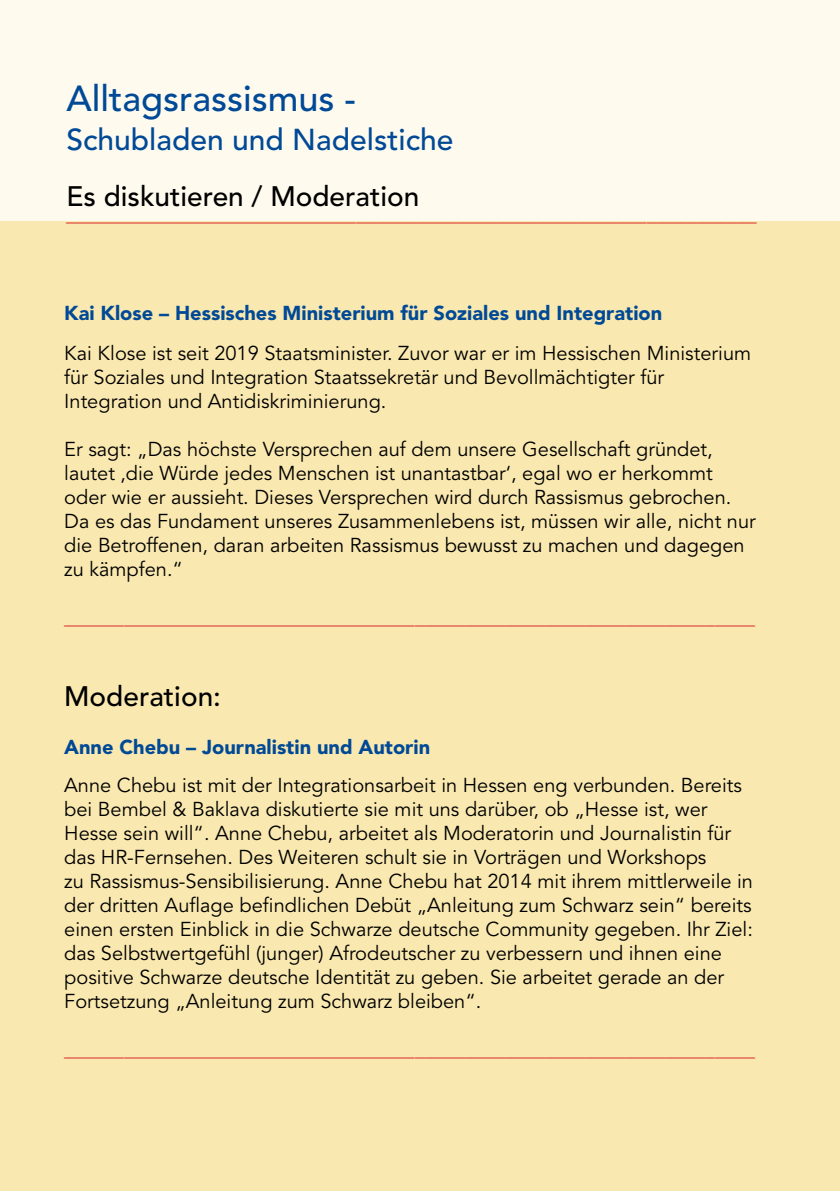
<style>
.page{position:relative;width:840px;height:1191px;background:#fff}
.page>*{position:absolute;margin:0;border:0;box-sizing:border-box;transform-origin:0 0}
.t1{font:500 36px "Avenir LT Std";color:#004996}
.t2{font:500 30px "Avenir LT Std";color:#004996}
.t3{font:500 28px "Avenir LT Std";color:#000}
.t4{font:20px/24px "Avenir LT Std";color:#000}
.t5{font:20px "Avenir LT Std";color:#dc2f34}
.t6{font:900 20px "Avenir LT Std";color:#004996}
</style>
<div class="page">
<div style="left:0;top:219px;width:839px;height:971px;background:#f9e8af"></div>
<div style="left:0;top:0;width:839px;height:221px;background:#fefaee"></div>
<h1 class="t1" style="left:66px;top:78px;width:291px">Alltagsrassismus -</h1>
<h2 class="t2" style="left:66px;top:122px;width:388px">Schubladen und Nadelstiche</h2>
<h3 class="t3" style="left:66px;top:179px;width:354px">Es diskutieren / Moderation</h3>
<p class="t5" style="left:66px;top:202px;width:691px">_____________________________________________________________________</p>
<p class="t6" style="left:64px;top:301px;width:599px">Kai Klose – Hessisches Ministerium für Soziales und Integration</p>
<p class="t4" style="left:64px;top:342px;width:688px">Kai Klose ist seit 2019 Staatsminister. Zuvor war er im Hessischen Ministerium für Soziales und Integration Staatssekretär und Bevollmächtigter für<br>Integration und Antidiskriminierung.</p>
<p class="t4" style="left:64px;top:438px;width:692px">Er sagt: „Das höchste Versprechen auf dem unsere Gesellschaft gründet, lautet ‚die Würde jedes Menschen ist unantastbar‘, egal wo er herkommt oder wie er aussieht. Dieses Versprechen wird durch Rassismus gebrochen.<br>Da es das Fundament unseres Zusammenlebens ist, müssen wir alle, nicht nur die Betroffenen, daran arbeiten Rassismus bewusst zu machen und dagegen zu kämpfen.“</p>
<p class="t5" style="left:64px;top:605px;width:691px">_____________________________________________________________________</p>
<h3 class="t3" style="left:64px;top:679px;width:158px">Moderation:</h3>
<p class="t6" style="left:64px;top:735px;width:367px">Anne Chebu – Journalistin und Autorin</p>
<p class="t4" style="left:64px;top:774px;width:690px">Anne Chebu ist mit der Integrationsarbeit in Hessen eng verbunden. Bereits bei Bembel &amp; Baklava diskutierte sie mit uns darüber, ob „Hesse ist, wer Hesse sein will“. Anne Chebu, arbeitet als Moderatorin und Journalistin für das HR-Fernsehen. Des Weiteren schult sie in Vorträgen und Workshops<br>zu Rassismus-Sensibilisierung. Anne Chebu hat 2014 mit ihrem mittlerweile in der dritten Aufage befndlichen Debüt „Anleitung zum Schwarz sein“ bereits einen ersten Einblick in die Schwarze deutsche Community gegeben. Ihr Ziel: das Selbstwertgefühl (junger) Afrodeutscher zu verbessern und ihnen eine positive Schwarze deutsche Identität zu geben. Sie arbeitet gerade an der Fortsetzung „Anleitung zum Schwarz bleiben“.</p>
<p class="t5" style="left:64px;top:1037px;width:691px">_____________________________________________________________________</p>
</div>
